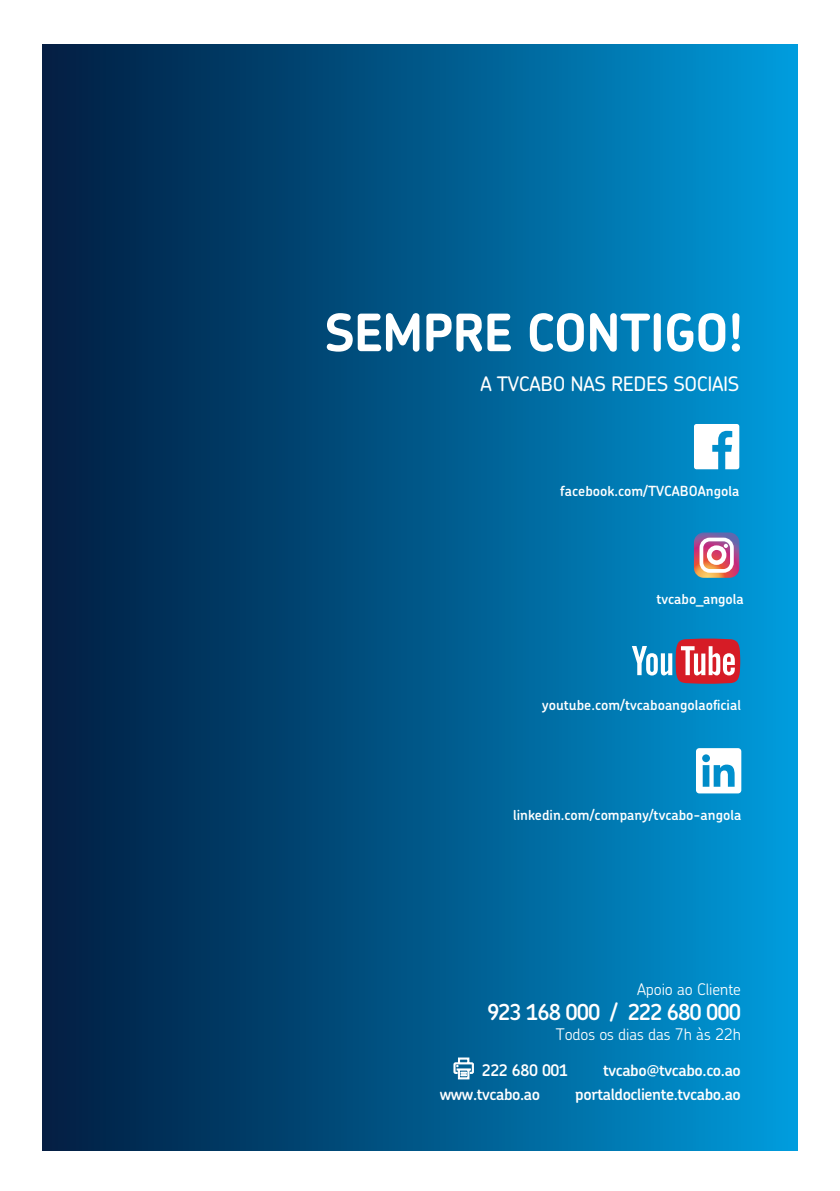
<style>
.page{position:relative;width:840px;height:1191px;background:#fff}
.page>*{position:absolute;margin:0;border:0;box-sizing:border-box;transform-origin:0 0}
.t1{font:700 51.6px "Chevin";letter-spacing:-.02em;color:#fff}
.t2{font:600 22px "Chevin";letter-spacing:-.05em;color:#fff}
.t3{font:500 20px "Chevin";letter-spacing:-.02em;color:#fff}
.t4{font:600 16px "Chevin";letter-spacing:-.025em;color:#fff}
.t5{font:300 16px "Chevin";letter-spacing:-.01em;color:#fff}
.t6{font:600 14px "Chevin";color:#fff}
</style>
<div class="page">
<div style="left:43px;top:45px;width:754px;height:1105px;background:linear-gradient(to right,#011a3e,#0099d9)"></div>
<svg style="left:453px;top:1057px;width:20px;height:22px"></svg>
<svg style="left:693px;top:424px;width:45px;height:45px"></svg>
<svg style="left:693px;top:532px;width:46px;height:46px"></svg>
<svg style="left:631px;top:638px;width:108px;height:46px"></svg>
<svg style="left:695px;top:748px;width:45px;height:45px"></svg>
<h1 class="t1" style="left:324px;top:299px;width:420px">SEMPRE CONTIGO!</h1>
<h3 class="t3" style="left:480px;top:371px;width:260px">A TVCABO NAS REDES SOCIAIS</h3>
<p class="t6" style="left:559px;top:482px;width:181px">facebook.com/TVCABOAngola</p>
<p class="t6" style="left:656px;top:590px;width:89px">tvcabo_angola</p>
<p class="t6" style="left:542px;top:696px;width:200px">youtube.com/tvcaboangolaoficial</p>
<p class="t6" style="left:513px;top:806px;width:229px">linkedin.com/company/tvcabo-angola</p>
<p class="t5" style="left:636px;top:979px;width:105px">Apoio ao Cliente</p>
<h2 class="t2" style="left:487px;top:997px;width:255px">923 168 000 / 222 680 000</h2>
<p class="t5" style="left:555px;top:1023px;width:186px">Todos os dias das 7h às 22h</p>
<p class="t4" style="left:481px;top:1059px;width:88px">222 680 001</p>
<p class="t4" style="left:602px;top:1059px;width:139px">tvcabo@tvcabo.co.ao</p>
<p class="t4" style="left:439px;top:1083px;width:102px">www.tvcabo.ao</p>
<p class="t4" style="left:575px;top:1083px;width:167px">portaldocliente.tvcabo.ao</p>
</div>
